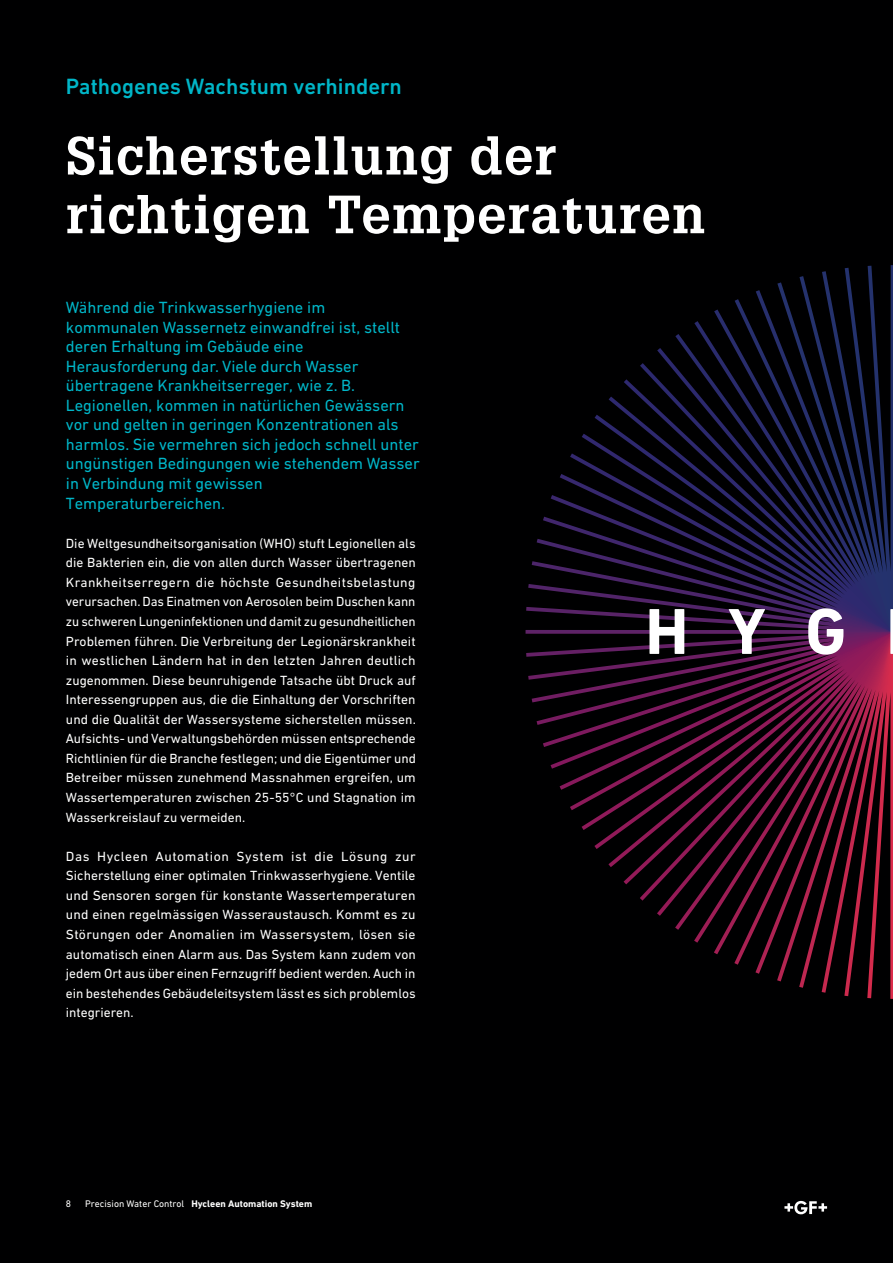
<style>
.page{position:relative;width:893px;height:1263px;background:#000001}
.page>*{position:absolute;margin:0;border:0;box-sizing:border-box;transform-origin:0 0}
.t1{font:700 65.85px "DIN Next W1 G";color:#fff}
.t2{font:700 52.5px/58.7px "Glypha LT Pro";letter-spacing:.025em;color:#fff}
.t3{font:500 22.5px "DIN Next W1 G";color:#00b6c8}
.t4{font:16.5px/19.5px "DIN Next W1 G";color:#00b6c8}
.t5{font:13.5px/19.5px "DIN Next W1 G";color:#fff;text-align:justify}
.t6{font:700 9.75px "DIN Next W1 G";color:#fff}
.t7{font:9.75px "DIN Next W1 G";color:#fff}
.s1{font-weight:400}
</style>
<div class="page">
<svg style="left:526px;top:265px;width:367px;height:734px"></svg>
<svg style="left:784px;top:1201px;width:43px;height:13px"></svg>
<h3 class="t3" style="left:66px;top:73px;width:338px">Pathogenes Wachstum verhindern</h3>
<h2 class="t2" style="left:66px;top:125px;width:641px">Sicherstellung der richtigen Temperaturen</h2>
<p class="t4" style="left:66px;top:297px;width:355px">Während die Trinkwasserhygiene im kommunalen Wassernetz einwandfrei ist, stellt deren Erhaltung im Gebäude eine Herausforderung dar. Viele durch Wasser übertragene Krankheitserreger, wie z. B.<br>Legionellen, kommen in natürlichen Gewässern vor und gelten in geringen Konzentrationen als harmlos. Sie vermehren sich jedoch schnell unter ungünstigen Bedingungen wie stehendem Wasser in Verbindung mit gewissen Temperaturbereichen.</p>
<p class="t5" style="left:66px;top:533px;width:352px">Die Weltgesundheitsorganisation (WHO) stuft Legionellen als die Bakterien ein, die von allen durch Wasser übertragenen Krankheitserregern die höchste Gesundheitsbelastung verursachen. Das Einatmen von Aerosolen beim Duschen kann zu schweren Lungeninfektionen und damit zu gesundheitlichen Problemen führen. Die Verbreitung der Legionärskrankheit in westlichen Ländern hat in den letzten Jahren deutlich zugenommen. Diese beunruhigende Tatsache übt Druck auf Interessengruppen aus, die die Einhaltung der Vorschriften und die Qualität der Wassersysteme sicherstellen müssen.<br>Aufsichts- und Verwaltungsbehörden müssen entsprechende Richtlinien für die Branche festlegen; und die Eigentümer und Betreiber müssen zunehmend Massnahmen ergreifen, um Wassertemperaturen zwischen 25-55°C und Stagnation im Wasserkreislauf zu vermeiden.</p>
<p class="t5" style="left:66px;top:846px;width:351px">Das Hycleen Automation System ist die Lösung zur Sicherstellung einer optimalen Trinkwasserhygiene. Ventile und Sensoren sorgen für konstante Wassertemperaturen und einen regelmässigen Wasseraustausch. Kommt es zu Störungen oder Anomalien im Wassersystem, lösen sie automatisch einen Alarm aus. Das System kann zudem von jedem Ort aus über einen Fernzugriff bedient werden. Auch in ein bestehendes Gebäudeleitsystem lässt es sich problemlos integrieren.</p>
<p class="t7" style="left:66px;top:1197px;width:7px">8</p>
<p class="t6" style="left:85px;top:1197px;width:229px"><span class="s1">Precision Water Control</span> Hycleen Automation System</p>
<h1 class="t1" style="left:645px;top:593px;width:203px">HYG</h1>
</div>
